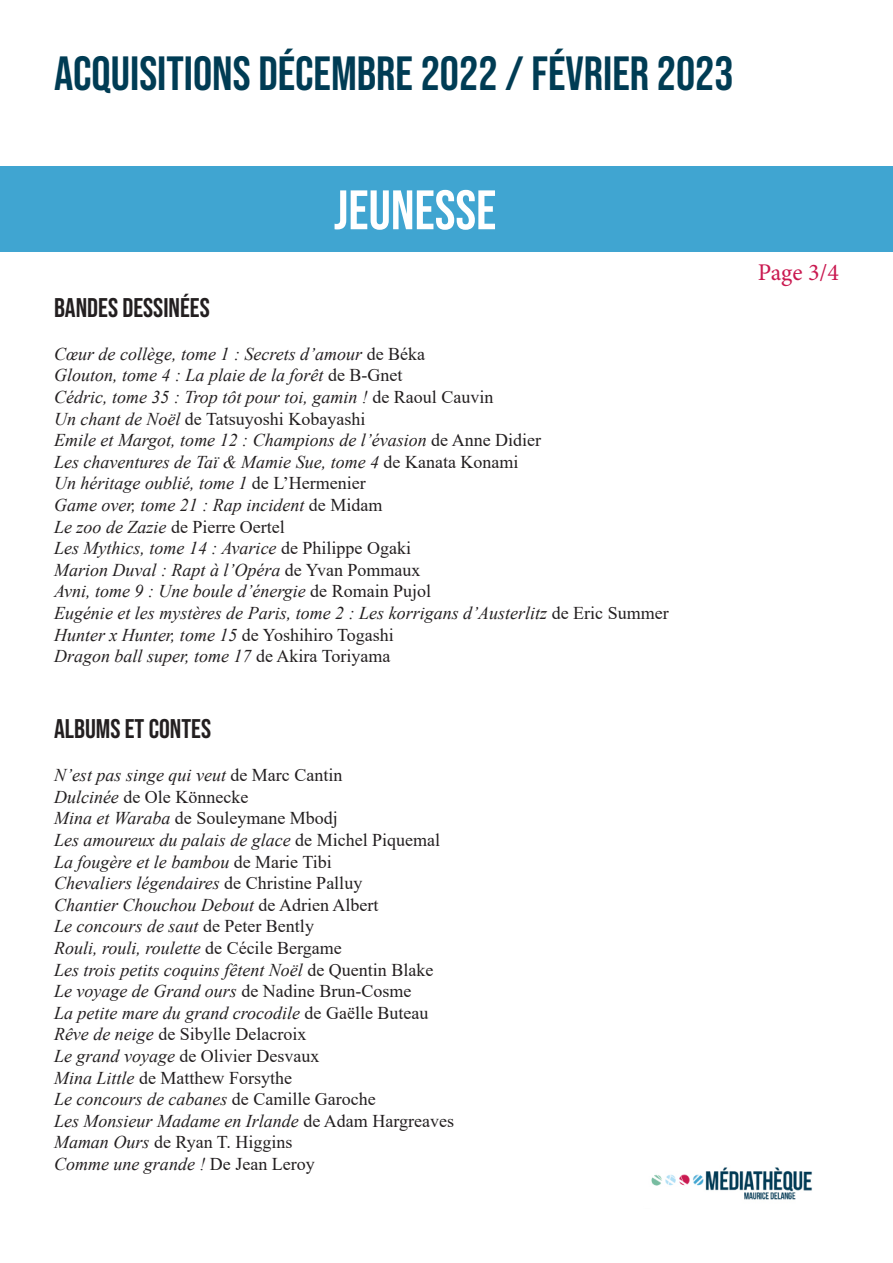
<style>
.page{position:relative;width:893px;height:1263px;background:#fff}
.page>*{position:absolute;margin:0;border:0;box-sizing:border-box;transform-origin:0 0}
.t1{font:55.5px "Bebas Neue";color:#fff}
.t2{font:48px "Bebas Neue";color:#003c54}
.t3{font:27px "Bebas Neue";color:#231f20}
.t4{font:24px "Minion Pro";color:#ca1950}
.t5{font:italic 18px/21.6px "Times New Roman";color:#231f20}
.t6{font:18px "Times New Roman";color:#231f20}
.s1{font-style:normal}
.s2{font-style:italic}
</style>
<div class="page">
<div style="left:0;top:166px;width:893px;height:85px;background:#40a5d1"></div>
<img style="left:651px;top:1167px;width:161px;height:33px">
<h2 class="t2" style="left:54px;top:46px;width:681px">ACQUISITIONS DÉCEMBRE 2022 / FÉVRIER 2023</h2>
<h1 class="t1" style="left:334px;top:179px;width:164px">JEUNESSE</h1>
<p class="t3" style="left:54px;top:292px;width:157px">BANDES DESSINÉES</p>
<p class="t5" style="left:54px;top:343px;width:373px">Cœur de collège, tome 1 : Secrets d’amour <span class="s1">de Béka</span></p>
<p class="t5" style="left:54px;top:364px;width:350px">Glouton, tome 4 : La plaie de la forêt <span class="s1">de B-Gnet</span></p>
<p class="t5" style="left:54px;top:386px;width:441px">Cédric, tome 35 : Trop tôt pour toi, gamin ! <span class="s1">de Raoul Cauvin</span></p>
<p class="t6" style="left:54px;top:406px;width:313px"><span class="s2">Un chant de Noël</span> de Tatsuyoshi Kobayashi</p>
<p class="t5" style="left:54px;top:429px;width:489px">Emile et Margot, tome 12 : Champions de l’évasion <span class="s1">de Anne Didier</span></p>
<p class="t5" style="left:54px;top:451px;width:466px">Les chaventures de Taï &amp; Mamie Sue, tome 4 <span class="s1">de Kanata Konami</span></p>
<p class="t5" style="left:54px;top:472px;width:313px">Un héritage oublié, tome 1 <span class="s1">de L’Hermenier</span></p>
<p class="t5" style="left:54px;top:494px;width:330px">Game over, tome 21 : Rap incident <span class="s1">de Midam</span></p>
<p class="t6" style="left:54px;top:514px;width:232px"><span class="s2">Le zoo de Zazie</span> de Pierre Oertel</p>
<p class="t5" style="left:54px;top:537px;width:359px">Les Mythics, tome 14 : Avarice <span class="s1">de Philippe Ogaki</span></p>
<p class="t5" style="left:54px;top:559px;width:368px">Marion Duval : Rapt à l’Opéra <span class="s1">de Yvan Pommaux</span></p>
<p class="t5" style="left:54px;top:580px;width:379px">Avni, tome 9 : Une boule d’énergie <span class="s1">de Romain Pujol</span></p>
<p class="t5" style="left:54px;top:602px;width:616px">Eugénie et les mystères de Paris, tome 2 : Les korrigans d’Austerlitz <span class="s1">de Eric Summer</span></p>
<p class="t5" style="left:54px;top:623px;width:341px">Hunter x Hunter, tome 15 <span class="s1">de Yoshihiro Togashi<br></span>Dragon ball super, tome 17 <span class="s1">de Akira Toriyama</span></p>
<p class="t3" style="left:54px;top:713px;width:159px">ALBUMS ET CONTES</p>
<p class="t5" style="left:54px;top:764px;width:290px">N’est pas singe qui veut <span class="s1">de Marc Cantin</span></p>
<p class="t6" style="left:54px;top:784px;width:196px"><span class="s2">Dulcinée</span> de Ole Könnecke</p>
<p class="t6" style="left:54px;top:805px;width:285px"><span class="s2">Mina et Waraba</span> de Souleymane Mbodj</p>
<p class="t5" style="left:54px;top:829px;width:388px">Les amoureux du palais de glace <span class="s1">de Michel Piquemal</span></p>
<p class="t5" style="left:54px;top:850px;width:279px">La fougère et le bambou <span class="s1">de Marie Tibi</span></p>
<p class="t5" style="left:54px;top:872px;width:310px">Chevaliers légendaires <span class="s1">de Christine Palluy</span></p>
<p class="t5" style="left:54px;top:893px;width:326px">Chantier Chouchou Debout <span class="s1">de Adrien Albert</span></p>
<p class="t5" style="left:54px;top:915px;width:261px">Le concours de saut <span class="s1">de Peter Bently</span></p>
<p class="t5" style="left:54px;top:937px;width:289px">Rouli, rouli, roulette <span class="s1">de Cécile Bergame</span></p>
<p class="t5" style="left:54px;top:958px;width:381px">Les trois petits coquins fêtent Noël <span class="s1">de Quentin Blake</span></p>
<p class="t5" style="left:54px;top:980px;width:359px">Le voyage de Grand ours <span class="s1">de Nadine Brun-Cosme</span></p>
<p class="t5" style="left:54px;top:1001px;width:376px">La petite mare du grand crocodile <span class="s1">de Gaëlle Buteau</span></p>
<p class="t6" style="left:54px;top:1021px;width:254px"><span class="s2">Rêve de neige</span> de Sibylle Delacroix</p>
<p class="t6" style="left:54px;top:1043px;width:267px"><span class="s2">Le grand voyage</span> de Olivier Desvaux</p>
<p class="t6" style="left:54px;top:1065px;width:239px"><span class="s2">Mina Little</span> de Matthew Forsythe</p>
<p class="t5" style="left:54px;top:1088px;width:323px">Le concours de cabanes <span class="s1">de Camille Garoche</span></p>
<p class="t5" style="left:54px;top:1109px;width:402px">Les Monsieur Madame en Irlande <span class="s1">de Adam Hargreaves</span></p>
<p class="t6" style="left:54px;top:1129px;width:240px"><span class="s2">Maman Ours</span> de Ryan T. Higgins</p>
<p class="t5" style="left:54px;top:1153px;width:262px">Comme une grande ! <span class="s1">De Jean Leroy</span></p>
<p class="t4" style="left:758px;top:256px;width:83px">Page 3/4</p>
</div>
